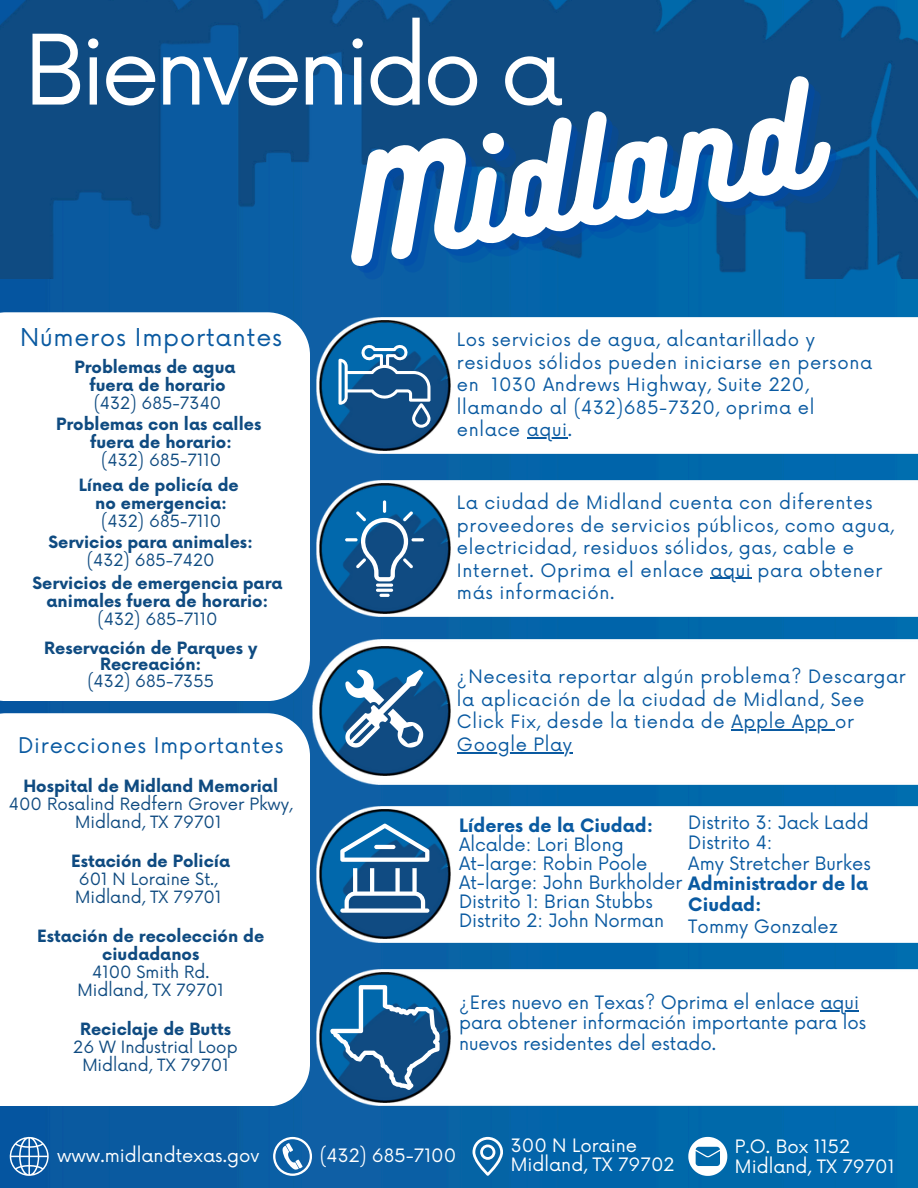
<style>
.page{position:relative;width:918px;height:1188px;background:#fff}
.page>*{position:absolute;margin:0;border:0;box-sizing:border-box;transform-origin:0 0}
.t1{font:129px "Bukhari Script";color:#fff}
.t2{font:94.5px "Now";letter-spacing:-.06em;color:#fff}
.t3{font:24px "Now";letter-spacing:.035em;color:#0a5aa1}
.t4{font:21.15px "Now";letter-spacing:.035em;color:#0a5aa1}
.t5{font:18px/22.5px "Now";letter-spacing:.035em;color:#0a5aa1}
.t6{font:18px/20.2px "Now";color:#0a5aa1}
.t7{font:18px "Now";color:#fff}
.t8{font:700 18px/22.2px "Now";color:#0a5aa1}
.t9{font:700 16.5px/18px "Now";color:#0f4b81;text-align:center}
.t10{font:16.5px/18px "Now";color:#0f4b81;text-align:center}
.s1{font-weight:400}
</style>
<div class="page">
<img style="left:0;top:278px;width:918px;height:910px">
<svg style="left:273px;top:1137px;width:39px;height:39px"></svg>
<svg style="left:473px;top:1137px;width:30px;height:39px"></svg>
<svg style="left:688px;top:1137px;width:39px;height:39px"></svg>
<svg style="left:9px;top:1136px;width:40px;height:41px;background:#4b84ba"></svg>
<img style="left:0;top:0;width:918px;height:278px">
<svg style="left:0;top:312px;width:310px;height:389px"></svg>
<img style="left:316px;top:318px;width:602px;height:136px">
<img style="left:320px;top:321px;width:130px;height:129px">
<img style="left:316px;top:481px;width:602px;height:136px">
<img style="left:320px;top:484px;width:130px;height:129px">
<img style="left:312px;top:639px;width:606px;height:145px">
<img style="left:320px;top:647px;width:130px;height:129px">
<img style="left:316px;top:806px;width:602px;height:136px">
<img style="left:320px;top:809px;width:130px;height:130px">
<svg style="left:340px;top:824px;width:89px;height:89px"></svg>
<svg style="left:0;top:713px;width:310px;height:393px"></svg>
<img style="left:316px;top:969px;width:602px;height:136px">
<svg style="left:339px;top:344px;width:92px;height:84px;background:#3771a1"></svg>
<img style="left:320px;top:973px;width:130px;height:129px">
<svg style="left:330px;top:985px;width:109px;height:105px;background:#3471a1"></svg>
<hr style="left:376px;top:584px;width:17px;height:3px;background:#fff;border-radius:2px">
<hr style="left:376px;top:589px;width:17px;height:3px;background:#fff;border-radius:2px">
<svg style="left:345px;top:500px;width:79px;height:81px;background:#2e6ea1"></svg>
<svg style="left:379px;top:594px;width:11px;height:3px"></svg>
<svg style="left:345px;top:670px;width:78px;height:78px"></svg>
<hr style="left:710px;top:578px;width:41px;height:1px;background:#0a5aa1">
<hr style="left:527px;top:438px;width:41px;height:1px;background:#0a5aa1">
<hr style="left:820px;top:1010px;width:39px;height:1px;background:#0a5aa1">
<hr style="left:732px;top:729px;width:103px;height:2px;background:#0a5aa1">
<hr style="left:457px;top:752px;width:116px;height:1px;background:#0a5aa1">
<div style="left:733px;top:78px;width:110px;height:128px;background:#0f4b82"></div>
<p class="t2" style="left:24px;top:18px;width:541px">Bienvenido a</p>
<p class="t1" style="left:336px;top:131px;width:465px;rotate:-10deg">Midland</p>
<p class="t3" style="left:20px;top:324px;width:264px">Números Importantes</p>
<p class="t9" style="left:74px;top:359px;width:163px">Problemas de agua</p>
<p class="t9" style="left:90px;top:377px;width:138px">fuera de horario</p>
<p class="t10" style="left:94px;top:395px;width:129px">(432) 685-7340</p>
<p class="t9" style="left:56px;top:416px;width:207px">Problemas con las calles</p>
<p class="t9" style="left:90px;top:434px;width:144px">fuera de horario:</p>
<p class="t10" style="left:101px;top:452px;width:121px">(432) 685-7110</p>
<p class="t9" style="left:79px;top:477px;width:162px">Línea de policía de</p>
<p class="t9" style="left:95px;top:495px;width:133px">no emergencia:</p>
<p class="t10" style="left:101px;top:513px;width:121px">(432) 685-7110</p>
<p class="t9" style="left:48px;top:534px;width:206px">Servicios para animales:</p>
<p class="t10" style="left:87px;top:552px;width:129px">(432) 685-7420</p>
<p class="t9" style="left:33px;top:575px;width:252px">Servicios de emergencia para animales fuera de horario:</p>
<p class="t10" style="left:98px;top:610px;width:121px">(432) 685-7110</p>
<p class="t9" style="left:44px;top:641px;width:215px;line-height:15.8px">Reservación de Parques y<br>Recreación:</p>
<p class="t10" style="left:87px;top:673px;width:128px">(432) 685-7355</p>
<p class="t4" style="left:18px;top:733px;width:267px">Direcciones Importantes</p>
<p class="t9" style="left:23px;top:778px;width:256px">Hospital de Midland Memorial</p>
<p class="t10" style="left:9px;top:796px;width:285px">400 Rosalind Redfern Grover Pkwy,<br>Midland, TX 79701</p>
<p class="t9" style="left:71px;top:853px;width:161px">Estación de Policía</p>
<p class="t10" style="left:79px;top:871px;width:140px">601 N Loraine St.,</p>
<p class="t10" style="left:75px;top:889px;width:148px">Midland, TX 79701</p>
<p class="t9" style="left:37px;top:928px;width:228px">Estación de recolección de ciudadanos</p>
<p class="t10" style="left:92px;top:964px;width:119px">4100 Smith Rd.</p>
<p class="t10" style="left:78px;top:982px;width:148px">Midland, TX 79701</p>
<p class="t9" style="left:80px;top:1021px;width:152px">Reciclaje de Butts</p>
<p class="t10" style="left:73px;top:1038px;width:166px">26 W Industrial Loop</p>
<p class="t10" style="left:82px;top:1056px;width:148px">Midland, TX 79701</p>
<p class="t7" style="left:57px;top:1145px;width:204px">www.midlandtexas.gov</p>
<p class="t5" style="left:457px;top:330px;width:417px">Los servicios de agua, alcantarillado y residuos sólidos pueden iniciarse en persona en 1030 Andrews Highway, Suite 220, llamando al (432)685-7320, oprima el enlace aqui.</p>
<p class="t5" style="left:457px;top:492px;width:438px">La ciudad de Midland cuenta con diferentes proveedores de servicios públicos, como agua, electricidad, residuos sólidos, gas, cable e Internet. Oprima el enlace aqui para obtener</p>
<p class="t5" style="left:457px;top:582px;width:159px">más información.</p>
<p class="t5" style="left:457px;top:667px;width:450px">¿Necesita reportar algún problema? Descargar la aplicación de la ciudad de Midland, See<br>Click Fix, desde la tienda de Apple App or</p>
<p class="t5" style="left:457px;top:734px;width:117px">Google Play</p>
<p class="t6" style="left:688px;top:813px;width:182px">Distrito 3: Jack Ladd</p>
<p class="t6" style="left:688px;top:834px;width:86px">Distrito 4:</p>
<p class="t6" style="left:688px;top:854px;width:184px">Amy Stretcher Burkes</p>
<p class="t8" style="left:688px;top:872px;width:181px;text-indent:-229px"><span class="s1">At-large: John Burkholder</span> Administrador de la<br>Ciudad:</p>
<p class="t6" style="left:688px;top:917px;width:151px">Tommy Gonzalez</p>
<p class="t8" style="left:459px;top:815px;width:196px">Líderes de la Ciudad:</p>
<p class="t6" style="left:459px;top:835px;width:166px">Alcalde: Lori Blong</p>
<p class="t6" style="left:459px;top:854px;width:190px">At-large: Robin Poole</p>
<p class="t6" style="left:459px;top:892px;width:195px">Distrito 1: Brian Stubbs</p>
<p class="t6" style="left:459px;top:911px;width:207px">Distrito 2: John Norman</p>
<p class="t6" style="left:459px;top:993px;width:402px">¿Eres nuevo en Texas? Oprima el enlace aqui</p>
<p class="t6" style="left:459px;top:1014px;width:409px">para obtener información importante para los nuevos residentes del estado.</p>
<p class="t7" style="left:320px;top:1145px;width:138px">(432) 685-7100</p>
<h2 class="t7" style="left:511px;top:1136px;width:128px">300 N Loraine</h2>
<h1 class="t7" style="left:511px;top:1155px;width:165px">Midland, TX 79702</h1>
<h3 class="t7" style="left:735px;top:1136px;width:117px">P.O. Box 1152</h3>
<p class="t7" style="left:735px;top:1157px;width:161px">Midland, TX 79701</p>
</div>
